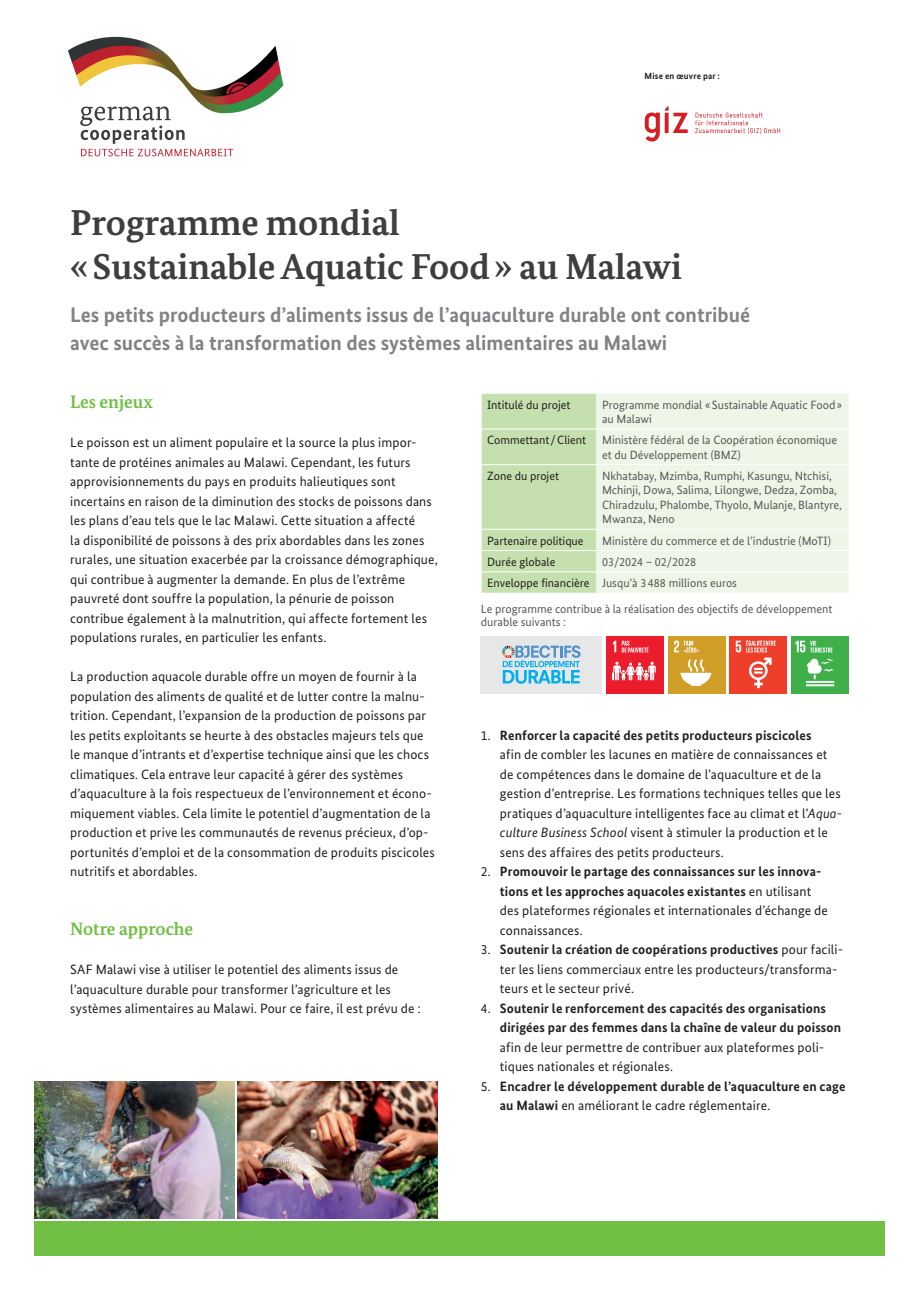
<style>
.page{position:relative;width:919px;height:1289px;background:#fff}
.page>*{position:absolute;margin:0;border:0;box-sizing:border-box;transform-origin:0 0}
.t1{font:700 36px/43.5px "Bundes Serif";color:#3e3e3f}
.t2{font:700 21px/28.5px "Bundes Sans";color:#808285}
.t3{font:700 18px "Bundes Serif";color:#71bf44}
.t4{font:13.5px/19.5px "Bundes Sans";letter-spacing:.01em;color:#231f20}
.t5{font:700 13.5px/19.5px "Bundes Sans";letter-spacing:.01em;color:#231f20}
.t6{font:12px/14.4px "Bundes Sans";color:#57585a}
.t7{font:12px "Bundes Sans";color:#231f20}
.t8{font:700 9px "Bundes Sans";letter-spacing:.025em;color:#231f20}
.s1{color:#231f20}
.s2{font-weight:700}
.s3{font-style:italic}
.s4{font-weight:400}
</style>
<div class="page">
<div style="left:34px;top:1221px;width:850px;height:34px;background:#71bf44"></div>
<svg style="left:644px;top:106px;width:43px;height:36px"></svg>
<svg style="left:695px;top:113px;width:85px;height:21px"></svg>
<div style="left:596px;top:394px;width:252px;height:199px;background:#eff6e8"></div>
<hr style="left:596px;top:428px;width:252px;height:1px;background:#fff">
<hr style="left:596px;top:464px;width:252px;height:1px;background:#fff">
<hr style="left:596px;top:529px;width:252px;height:1px;background:#fff">
<hr style="left:596px;top:550px;width:252px;height:1px;background:#fff">
<svg style="left:481px;top:393px;width:115px;height:200px"></svg>
<hr style="left:596px;top:571px;width:253px;height:1px;background:#fff">
<svg style="left:848px;top:530px;width:1px;height:63px"></svg>
<img style="left:34px;top:1081px;width:200px;height:137px">
<img style="left:237px;top:1081px;width:200px;height:137px">
<svg style="left:80px;top:118px;width:154px;height:38px"></svg>
<img style="left:68px;top:36px;width:216px;height:82px">
<div style="left:480px;top:636px;width:122px;height:57px;background:#e6e7e9"></div>
<svg style="left:502px;top:645px;width:78px;height:38px"></svg>
<div style="left:729px;top:636px;width:58px;height:57px;background:#ef3e2a"></div>
<svg style="left:735px;top:640px;width:40px;height:48px"></svg>
<div style="left:668px;top:636px;width:57px;height:57px;background:#d19f28"></div>
<svg style="left:680px;top:659px;width:31px;height:27px"></svg>
<svg style="left:674px;top:640px;width:24px;height:12px"></svg>
<div style="left:606px;top:636px;width:57px;height:57px;background:#eb1c2c"></div>
<svg style="left:612px;top:661px;width:43px;height:19px"></svg>
<svg style="left:613px;top:640px;width:35px;height:12px"></svg>
<div style="left:791px;top:636px;width:57px;height:57px;background:#3eaf49"></div>
<svg style="left:806px;top:658px;width:28px;height:28px"></svg>
<svg style="left:795px;top:640px;width:37px;height:12px"></svg>
<p class="t8" style="left:644px;top:70px;width:77px">Mise en œuvre par :</p>
<h1 class="t1" style="left:70px;top:201px;width:613px">Programme mondial<br>« Sustainable Aquatic Food » au Malawi</h1>
<h2 class="t2" style="left:70px;top:300px;width:681px">Les petits producteurs d’aliments issus de l’aquaculture durable ont contribué avec succès à la transformation des systèmes alimentaires au Malawi</h2>
<h3 class="t3" style="left:70px;top:391px;width:84px">Les enjeux</h3>
<p class="t4" style="left:70px;top:432px;width:369px">Le poisson est un aliment populaire et la source la plus impor&shy;tante de protéines animales au Malawi. Cependant, les futurs approvisionnements du pays en produits halieutiques sont incertains en raison de la diminution des stocks de poissons dans les plans d’eau tels que le lac Malawi. Cette situation a affecté<br>la disponibilité de poissons à des prix abordables dans les zones rurales, une situation exacerbée par la croissance démographique, qui contribue à augmenter la demande. En plus de l’extrême pauvreté dont souffre la population, la pénurie de poisson contribue également à la malnutrition, qui affecte fortement les populations rurales, en particulier les enfants.</p>
<p class="t4" style="left:70px;top:666px;width:366px">La production aquacole durable offre un moyen de fournir à la population des aliments de qualité et de lutter contre la malnu&shy;trition. Cependant, l’expansion de la production de poissons par les petits exploitants se heurte à des obstacles majeurs tels que le manque d’intrants et d’expertise technique ainsi que les chocs climatiques. Cela entrave leur capacité à gérer des systèmes d’aquaculture à la fois respectueux de l’environnement et écono&shy;miquement viables. Cela limite le potentiel d’augmentation de la production et prive les communautés de revenus précieux, d’op&shy;portunités d’emploi et de la consommation de produits piscicoles nutritifs et abordables.</p>
<h3 class="t3" style="left:70px;top:917px;width:125px">Notre approche</h3>
<p class="t4" style="left:70px;top:959px;width:352px">SAF Malawi vise à utiliser le potentiel des aliments issus de l’aquaculture durable pour transformer l’agriculture et les systèmes alimentaires au Malawi. Pour ce faire, il est prévu de :</p>
<p class="t7" style="left:487px;top:397px;width:85px">Intitulé du projet</p>
<p class="t6" style="left:602px;top:397px;width:241px">Programme mondial « Sustainable Aquatic Food » au Malawi</p>
<p class="t7" style="left:487px;top:433px;width:101px">Commettant / Client</p>
<p class="t6" style="left:602px;top:433px;width:236px">Ministère fédéral de la Coopération économique et du Développement (BMZ)</p>
<p class="t7" style="left:487px;top:468px;width:73px">Zone du projet</p>
<p class="t6" style="left:602px;top:468px;width:241px">Nkhatabay, Mzimba, Rumphi, Kasungu, Ntchisi, Mchinji, Dowa, Salima, Lilongwe, Dedza, Zomba, Chiradzulu, Phalombe, Thyolo, Mulanje, Blantyre, Mwanza, Neno</p>
<p class="t7" style="left:487px;top:533px;width:98px">Partenaire politique</p>
<p class="t6" style="left:602px;top:533px;width:230px">Ministère du commerce et de l’industrie (MoTI)</p>
<p class="t7" style="left:487px;top:554px;width:70px">Durée globale</p>
<p class="t6" style="left:487px;top:551px;width:251px;line-height:21.3px;text-indent:115px">03/2024 – 02/2028<br><span class="s1">Enveloppe financière</span> Jusqu’à 3 488 millions euros</p>
<p class="t6" style="left:481px;top:601px;width:353px;line-height:13.5px">Le programme contribue à la réalisation des objectifs de développement durable suivants :</p>
<p class="t4" style="left:500px;top:725px;width:343px;text-indent:-19px">1. <span class="s2">Renforcer la capacité des petits producteurs piscicoles<br></span>afin de combler les lacunes en matière de connaissances et de compétences dans le domaine de l’aquaculture et de la gestion d’entreprise. Les formations techniques telles que les pratiques d’aquaculture intelligentes face au climat et l’<span class="s3">Aqua&shy;culture Business School</span> visent à stimuler la production et le sens des affaires des petits producteurs.</p>
<p class="t5" style="left:500px;top:861px;width:329px;text-indent:-19px"><span class="s4">2.</span> Promouvoir le partage des connaissances sur les innova&shy;tions et les approches aquacoles existantes <span class="s4">en utilisant des plateformes régionales et internationales d’échange de connaissances.</span></p>
<p class="t4" style="left:500px;top:939px;width:344px;text-indent:-19px">3. <span class="s2">Soutenir la création de coopérations productives</span> pour facili&shy;ter les liens commerciaux entre les producteurs/transforma&shy;teurs et le secteur privé.</p>
<p class="t5" style="left:500px;top:998px;width:343px;text-indent:-19px"><span class="s4">4.</span> Soutenir le renforcement des capacités des organisations dirigées par des femmes dans la chaîne de valeur du poisson</p>
<p class="t4" style="left:500px;top:1037px;width:326px">afin de leur permettre de contribuer aux plateformes poli&shy;tiques nationales et régionales.</p>
<p class="t5" style="left:500px;top:1076px;width:347px;text-indent:-19px"><span class="s4">5.</span> Encadrer le développement durable de l’aquaculture en cage au Malawi <span class="s4">en améliorant le cadre réglementaire.</span></p>
</div>
